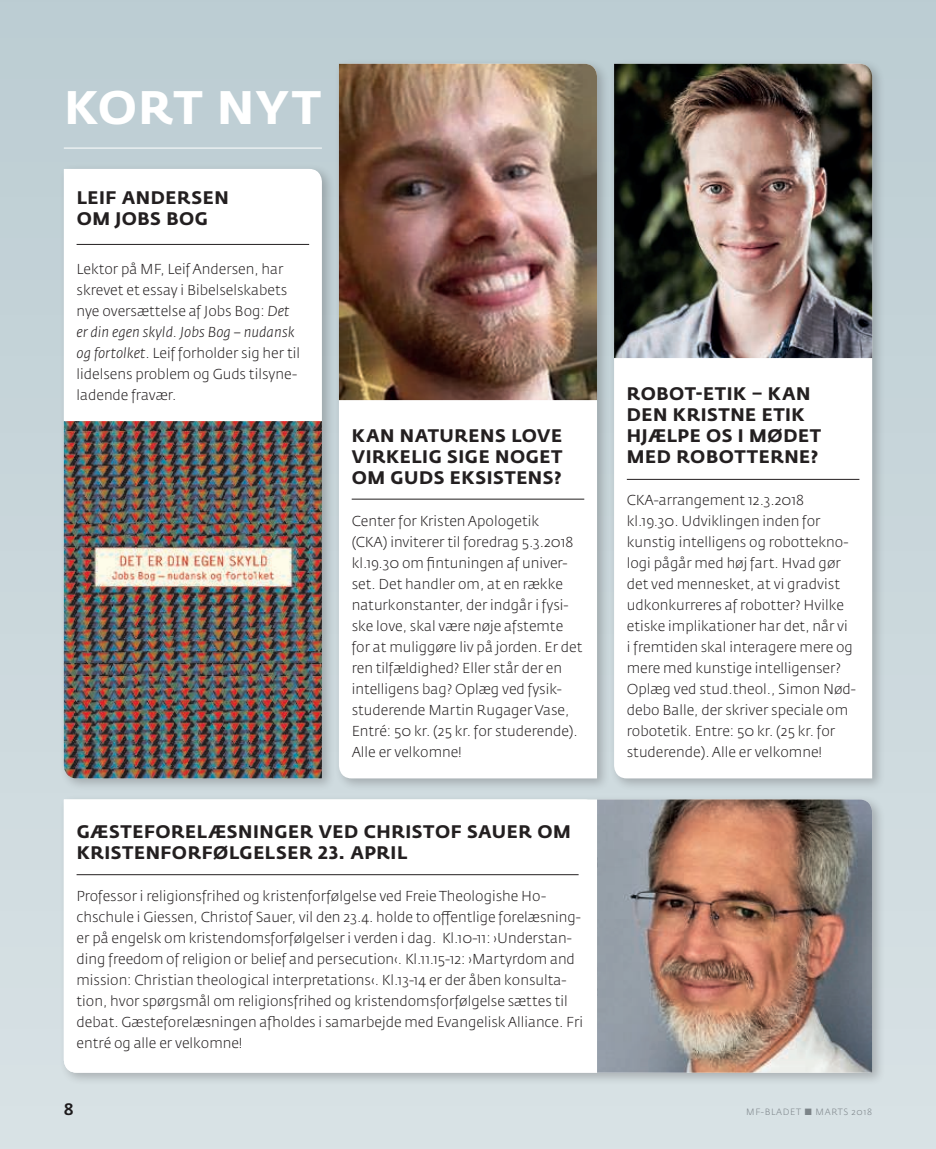
<style>
.page{position:relative;width:936px;height:1149px;background:#fff}
.page>*{position:absolute;margin:0;border:0;box-sizing:border-box;transform-origin:0 0}
.t1{font:700 46.5px "Fedra Sans Pro";letter-spacing:.03em;color:#fff}
.t2{font:700 18px/21px "Fedra Sans Pro";letter-spacing:.03em;color:#231f20}
.t3{font:500 16.5px "Fedra Sans Pro";color:#231f20}
.t4{font:300 14.25px/21px "Fedra Sans Pro";color:#231f20}
.t5{font:300 9px "Fedra Sans Pro";letter-spacing:.075em;color:#939598}
.s1{font-style:italic}
</style>
<div class="page">
<div style="left:0;top:0;width:935px;height:1148px;background:linear-gradient(to bottom,#bccdd2,#d8e2e5)"></div>
<div style="left:59px;top:164px;width:276px;height:627px;background:#231f20;opacity:.25"></div>
<svg style="left:64px;top:169px;width:258px;height:252px"></svg>
<div style="left:59px;top:794px;width:826px;height:291px;background:#231f20;opacity:.25"></div>
<svg style="left:64px;top:799px;width:533px;height:273px"></svg>
<div style="left:609px;top:59px;width:276px;height:732px;background:#231f20;opacity:.25"></div>
<svg style="left:614px;top:358px;width:258px;height:420px"></svg>
<div style="left:334px;top:59px;width:276px;height:732px;background:#231f20;opacity:.25"></div>
<svg style="left:339px;top:400px;width:258px;height:378px"></svg>
<hr style="left:351px;top:498px;width:233px;height:1px;background:#231f20">
<hr style="left:626px;top:479px;width:233px;height:1px;background:#231f20">
<hr style="left:77px;top:244px;width:232px;height:1px;background:#231f20">
<hr style="left:77px;top:874px;width:501px;height:1px;background:#231f20">
<hr style="left:64px;top:148px;width:258px;height:1px;background:#fff">
<img style="left:64px;top:421px;width:258px;height:357px">
<img style="left:339px;top:64px;width:258px;height:336px">
<img style="left:614px;top:64px;width:258px;height:294px">
<img style="left:597px;top:799px;width:275px;height:273px">
<h1 class="t1" style="left:65px;top:81px;width:258px">KORT NYT</h1>
<p class="t2" style="left:77px;top:186px;width:153px">LEIF ANDERSEN<br>OM JOBS BOG</p>
<p class="t4" style="left:77px;top:259px;width:225px">Lektor på MF, Leif Andersen, har skrevet et essay i Bibelselskabets nye oversættelse af Jobs Bog: <span class="s1">Det er din egen skyld. Jobs Bog – nudansk og fortolket</span>. Leif forholder sig her til lidelsens problem og Guds tilsyne&shy;ladende fravær.</p>
<p class="t2" style="left:352px;top:424px;width:212px;text-align:justify">KAN NATURENS LOVE VIRKELIG SIGE NOGET OM GUDS EKSISTENS?</p>
<p class="t4" style="left:351px;top:511px;width:232px">Center for Kristen Apologetik<br>(CKA) inviterer til foredrag 5.3.2018 kl.19.30 om fintuningen af univer&shy;set. Det handler om, at en række naturkonstanter, der indgår i fysi&shy;ske love, skal være nøje afstemte for at muliggøre liv på jorden. Er det ren tilfældighed? Eller står der en intelligens bag? Oplæg ved fysik&shy;studerende Martin Rugager Vase, Entré: 50 kr. (25 kr. for studerende).<br>Alle er velkomne!</p>
<p class="t2" style="left:77px;top:820px;width:495px">GÆSTEFORELÆSNINGER VED CHRISTOF SAUER OM<br>KRISTENFORFØLGELSER 23. APRIL</p>
<p class="t4" style="left:77px;top:885px;width:508px">Professor i religionsfrihed og kristenforfølgelse ved Freie Theologishe Ho&shy;chschule i Giessen, Christof Sauer, vil den 23.4. holde to offentlige forelæsning&shy;er på engelsk om kristendomsforfølgelser i verden i dag. Kl.10-11: ›Understan&shy;ding freedom of religion or belief and persecution‹. Kl.11.15-12: ›Martyrdom and mission: Christian theological interpretations‹. Kl.13-14 er der åben konsulta&shy;tion, hvor spørgsmål om religionsfrihed og kristendomsforfølgelse sættes til debat. Gæsteforelæsningen afholdes i samarbejde med Evangelisk Alliance. Fri entré og alle er velkomne!</p>
<p class="t2" style="left:627px;top:382px;width:195px">ROBOT-ETIK – KAN<br>DEN KRISTNE ETIK<br>HJÆLPE OS I MØDET<br>MED ROBOTTERNE?</p>
<p class="t4" style="left:626px;top:490px;width:230px">CKA-arrangement 12.3.2018 kl.19.30. Udviklingen inden for kunstig intelligens og robottekno&shy;logi pågår med høj fart. Hvad gør det ved mennesket, at vi gradvist udkonkurreres af robotter? Hvilke etiske implikationer har det, når vi<br>i fremtiden skal interagere mere og mere med kunstige intelligenser?<br>Oplæg ved stud.theol., Simon Nød&shy;debo Balle, der skriver speciale om robotetik. Entre: 50 kr. (25 kr. for studerende). Alle er velkomne!</p>
<p class="t3" style="left:64px;top:1100px;width:11px">8</p>
<p class="t5" style="left:746px;top:1106px;width:127px">MF-BLADET ■ MARTS 2018</p>
</div>
